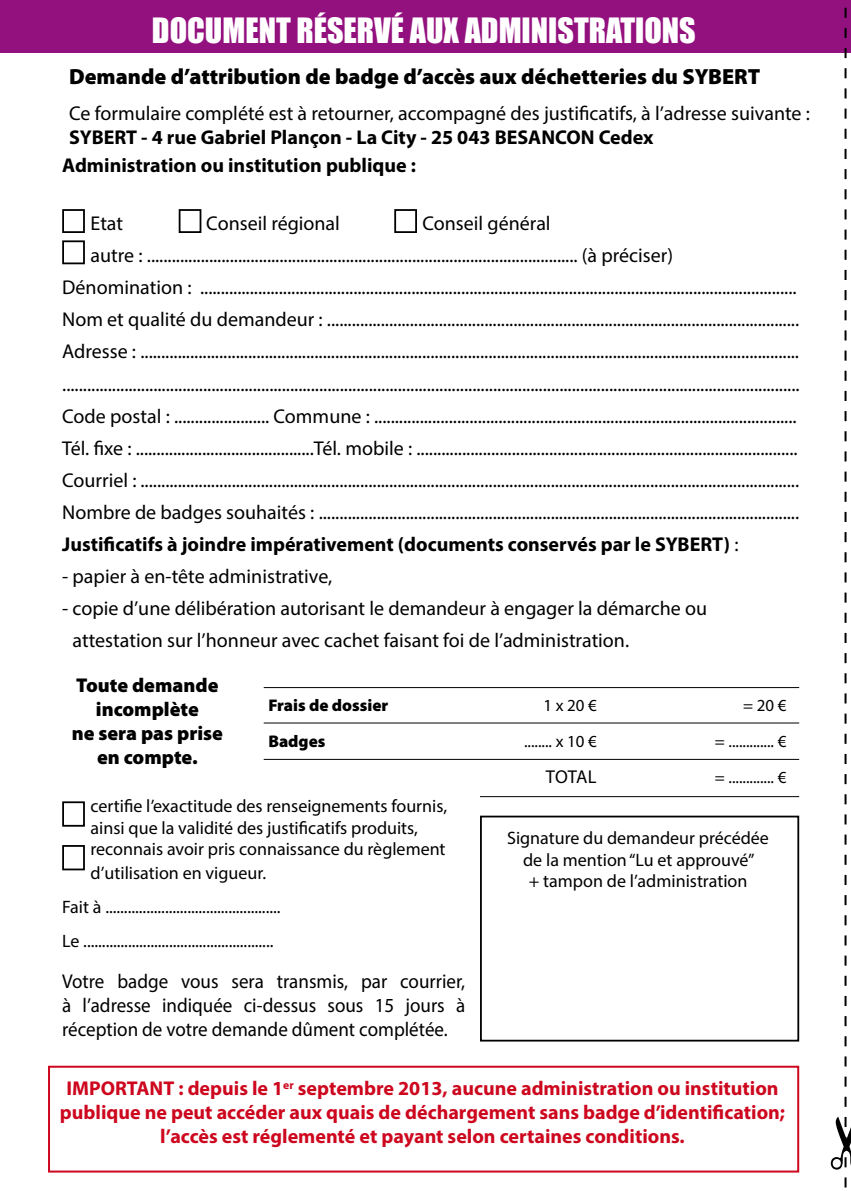
<style>
.page{position:relative;width:851px;height:1191px;background:#fff}
.page>*{position:absolute;margin:0;border:0;box-sizing:border-box;transform-origin:0 0}
.t1{font:32px "Impact";color:#fff}
.t2{font:900 22px "Myriad Pro";color:#000}
.t3{font:20px/32px "Myriad Pro";color:#000}
.t4{font:700 20px/24px "Myriad Pro";color:#cd071e;text-align:center}
.t5{font:700 20px "Myriad Pro";color:#000}
.t6{font:20px/24px "Myriad Pro";color:#000;text-align:justify;scale:.95 1}
.t7{font:900 20px/24px "Myriad Pro";color:#000;text-align:center}
.t8{font:18.6px "Myriad Pro";letter-spacing:-.005em;color:#000}
.t9{font:18px/21.6px "Myriad Pro";color:#000}
.t10{font:17px "Myriad Pro";color:#000}
.t11{font:900 17px "Myriad Pro";color:#000}
.s1{font-weight:400}
</style>
<div class="page">
<div style="left:0;top:0;width:850px;height:52px;background:#93117e"></div>
<div style="left:48px;top:1065px;width:751px;height:107px;border:2px solid #cd071e"></div>
<div style="left:480px;top:815px;width:319px;height:226px;border:2px solid #000"></div>
<svg style="left:830px;top:7px;width:20px;height:1181px"></svg>
<hr style="left:264px;top:687px;width:535px;height:1px;background:#000">
<hr style="left:264px;top:759px;width:535px;height:1px;background:#000">
<hr style="left:480px;top:796px;width:319px;height:1px;background:#000">
<hr style="left:264px;top:722px;width:535px;height:1px;background:#000">
<div style="left:62px;top:209px;width:23px;height:24px;border:2px solid #000"></div>
<div style="left:62px;top:240px;width:23px;height:24px;border:2px solid #000"></div>
<div style="left:62px;top:801px;width:23px;height:25px;border:2px solid #000"></div>
<div style="left:62px;top:845px;width:23px;height:25px;border:2px solid #000"></div>
<div style="left:179px;top:209px;width:22px;height:24px;border:2px solid #000"></div>
<div style="left:394px;top:209px;width:23px;height:24px;border:2px solid #000"></div>
<h1 class="t1" style="left:152px;top:6px;width:545px">DOCUMENT RÉSERVÉ AUX ADMINISTRATIONS</h1>
<p class="t2" style="left:69px;top:64px;width:692px">Demande d’attribution de badge d’accès aux déchetteries du SYBERT</p>
<p class="t3" style="left:69px;top:97px;width:742px">Ce formulaire complété est à retourner, accompagné des justificatifs, à l’adresse suivante :</p>
<p class="t5" style="left:69px;top:125px;width:585px">SYBERT - 4 rue Gabriel Plançon - La City - 25 043 BESANCON Cedex</p>
<p class="t5" style="left:62px;top:153px;width:355px">Administration ou institution publique :</p>
<p class="t3" style="left:91px;top:207px;width:34px">Etat</p>
<p class="t3" style="left:206px;top:207px;width:135px">Conseil régional</p>
<p class="t3" style="left:422px;top:207px;width:130px">Conseil général</p>
<p class="t3" style="left:91px;top:239px;width:584px">autre : ........................................................................................................ (à préciser)</p>
<p class="t3" style="left:62px;top:271px;width:735px">Dénomination : ................................................................................................................................................</p>
<p class="t3" style="left:62px;top:303px;width:738px">Nom et qualité du demandeur : ..................................................................................................................</p>
<p class="t3" style="left:62px;top:335px;width:738px">Adresse : ...............................................................................................................................................................</p>
<p class="t3" style="left:62px;top:367px;width:738px">..................................................................................................................................................................................</p>
<p class="t3" style="left:62px;top:399px;width:735px">Code postal : ....................... Commune : ......................................................................................................</p>
<p class="t3" style="left:62px;top:431px;width:736px">Tél. fixe : ...........................................Tél. mobile : ............................................................................................</p>
<p class="t3" style="left:62px;top:463px;width:738px">Courriel : ...............................................................................................................................................................</p>
<p class="t3" style="left:62px;top:495px;width:738px">Nombre de badges souhaités : ....................................................................................................................</p>
<p class="t5" style="left:62px;top:531px;width:677px">Justificatifs à joindre impérativement (documents conservés par le SYBERT) <span class="s1">:</span></p>
<p class="t3" style="left:62px;top:559px;width:271px">- papier à en-tête administrative,</p>
<p class="t3" style="left:73px;top:591px;width:636px;text-indent:-10px">- copie d’une délibération autorisant le demandeur à engager la démarche ou attestation sur l’honneur avec cachet faisant foi de l’administration.</p>
<p class="t7" style="left:72px;top:673px;width:153px">Toute demande incomplète<br>ne sera pas prise en compte.</p>
<p class="t11" style="left:268px;top:695px;width:121px">Frais de dossier</p>
<p class="t10" style="left:543px;top:694px;width:55px">1 x 20 €</p>
<p class="t10" style="left:743px;top:694px;width:45px">= 20 €</p>
<p class="t11" style="left:268px;top:731px;width:59px">Badges</p>
<p class="t10" style="left:524px;top:730px;width:74px">........ x 10 €</p>
<p class="t10" style="left:714px;top:730px;width:73px">= ............. €</p>
<p class="t8" style="left:546px;top:765px;width:52px">TOTAL</p>
<p class="t10" style="left:714px;top:766px;width:73px">= ............. €</p>
<p class="t9" style="left:91px;top:795px;width:358px">certifie l’exactitude des renseignements fournis, ainsi que la validité des justificatifs produits, reconnais avoir pris connaissance du règlement</p>
<p class="t9" style="left:62px;top:856px;width:220px;line-height:33.6px;text-indent:28px">d’utilisation en vigueur.<br>Fait à ...............................................<br>Le ...................................................</p>
<p class="t6" style="left:62px;top:969px;width:425px">Votre badge vous sera transmis, par courrier, à l’adresse indiquée ci-dessus sous 15 jours à réception de votre demande dûment complétée.</p>
<p class="t9" style="left:507px;top:827px;width:263px;text-align:center">Signature du demandeur précédée de la mention “Lu et approuvé”<br>+ tampon de l’administration</p>
<p class="t4" style="left:60px;top:1076px;width:726px">IMPORTANT : depuis le 1<sup>er</sup> septembre 2013, aucune administration ou institution publique ne peut accéder aux quais de déchargement sans badge d’identification; l’accès est réglementé et payant selon certaines conditions.</p>
</div>
